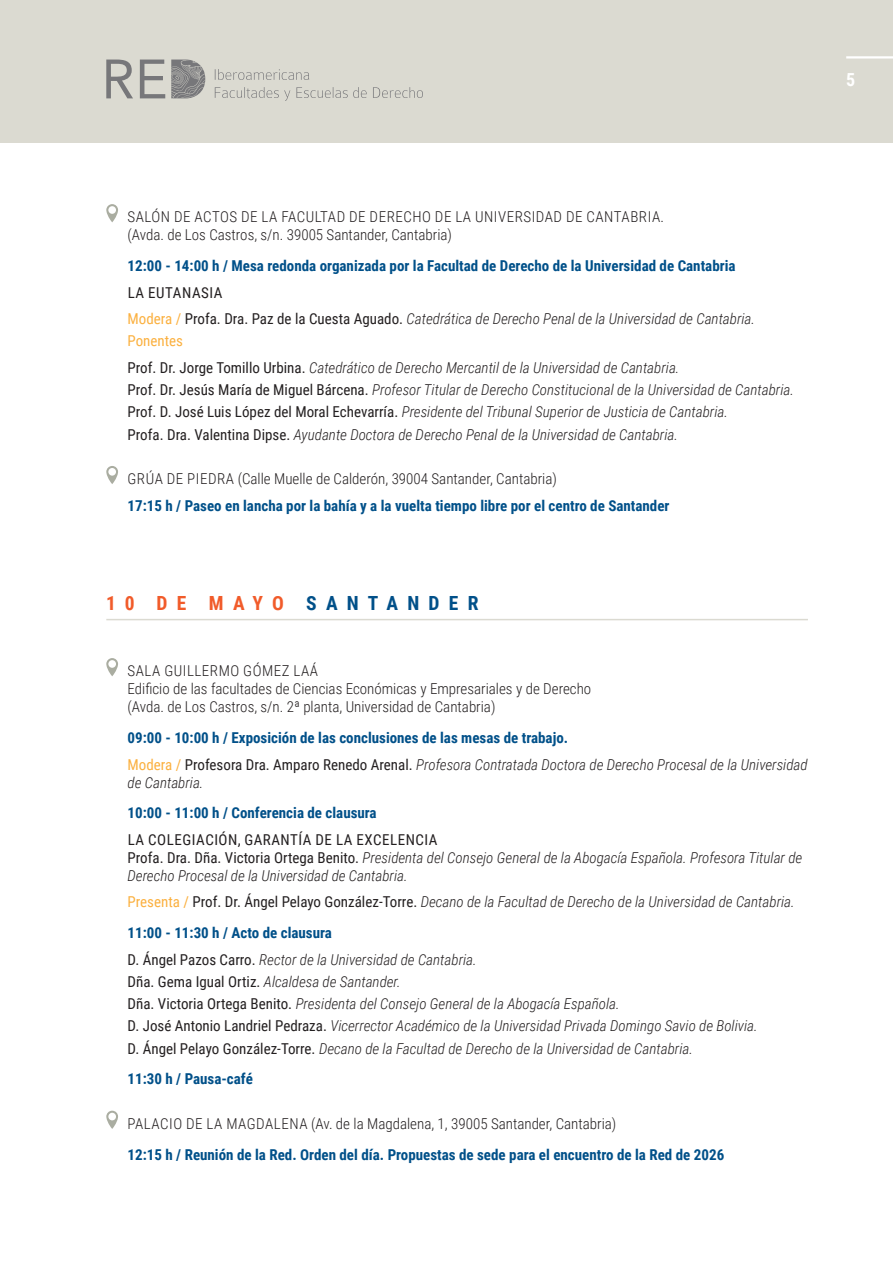
<style>
.page{position:relative;width:893px;height:1263px;background:#fff}
.page>*{position:absolute;margin:0;border:0;box-sizing:border-box;transform-origin:0 0}
.t1{font:700 19.5px "Roboto Condensed";letter-spacing:.475em;color:#015089}
.t2{font:700 18px "Roboto Condensed";color:#fff}
.t3{font:italic 300 15px/18px "Roboto Condensed";color:#231f20}
.t4{font:700 15px "Roboto Condensed";color:#015089}
.t5{font:300 15px/18px "Roboto Condensed";color:#231f20}
.t6{font:300 15px/18px "Roboto Condensed";letter-spacing:.02em;color:#231f20}
.t7{font:15px "Roboto Condensed";letter-spacing:.035em;color:#231f20}
.t8{font:15px "Roboto Condensed";color:#fbb03f}
.s1{font-weight:400;font-style:normal;color:#fbb03f}
.s2{font-weight:400;font-style:normal}
.s3{color:#f15b2a}
</style>
<div class="page">
<svg style="left:106px;top:204px;width:12px;height:18px"></svg>
<div style="left:108px;top:206px;width:8px;height:8px;background:#fff;border-radius:50%"></div>
<svg style="left:106px;top:466px;width:12px;height:18px"></svg>
<div style="left:108px;top:468px;width:8px;height:8px;background:#fff;border-radius:50%"></div>
<svg style="left:106px;top:658px;width:12px;height:18px"></svg>
<div style="left:108px;top:660px;width:8px;height:8px;background:#fff;border-radius:50%"></div>
<svg style="left:106px;top:1111px;width:12px;height:18px"></svg>
<div style="left:108px;top:1113px;width:8px;height:7px;background:#fff;border-radius:50%"></div>
<hr style="left:106px;top:619px;width:702px;height:1px;background:#dbdad1">
<div style="left:0;top:0;width:893px;height:142px;background:#dbdad1"></div>
<svg style="left:215px;top:87px;width:208px;height:14px"></svg>
<svg style="left:215px;top:69px;width:94px;height:11px"></svg>
<svg style="left:171px;top:60px;width:34px;height:38px"></svg>
<svg style="left:106px;top:60px;width:27px;height:38px"></svg>
<svg style="left:140px;top:60px;width:25px;height:38px"></svg>
<hr style="left:846px;top:56px;width:47px;height:3px;background:#fff">
<p class="t2" style="left:846px;top:67px;width:11px">5</p>
<p class="t6" style="left:128px;top:207px;width:538px">SALÓN DE ACTOS DE LA FACULTAD DE DERECHO DE LA UNIVERSIDAD DE CANTABRIA. (Avda. de Los Castros, s/n. 39005 Santander, Cantabria)</p>
<p class="t4" style="left:128px;top:255px;width:610px">12:00 - 14:00 h / Mesa redonda organizada por la Facultad de Derecho de la Universidad de Cantabria</p>
<p class="t7" style="left:128px;top:282px;width:96px">LA EUTANASIA</p>
<p class="t3" style="left:128px;top:309px;width:629px"><span class="s1">Modera /</span> <span class="s2">Profa. Dra. Paz de la Cuesta Aguado.</span> Catedrática de Derecho Penal de la Universidad de Cantabria.</p>
<p class="t8" style="left:128px;top:331px;width:57px">Ponentes</p>
<p class="t3" style="left:128px;top:358px;width:553px"><span class="s2">Prof. Dr. Jorge Tomillo Urbina.</span> Catedrático de Derecho Mercantil de la Universidad de Cantabria.</p>
<p class="t3" style="left:128px;top:380px;width:668px"><span class="s2">Prof. Dr. Jesús María de Miguel Bárcena.</span> Profesor Titular de Derecho Constitucional de la Universidad de Cantabria.</p>
<p class="t3" style="left:128px;top:403px;width:602px"><span class="s2">Prof. D. José Luis López del Moral Echevarría.</span> Presidente del Tribunal Superior de Justicia de Cantabria.</p>
<p class="t3" style="left:128px;top:425px;width:552px"><span class="s2">Profa. Dra. Valentina Dipse.</span> Ayudante Doctora de Derecho Penal de la Universidad de Cantabria.</p>
<p class="t5" style="left:128px;top:469px;width:431px">GRÚA DE PIEDRA (Calle Muelle de Calderón, 39004 Santander, Cantabria)</p>
<p class="t4" style="left:128px;top:495px;width:543px">17:15 h / Paseo en lancha por la bahía y a la vuelta tiempo libre por el centro de Santander</p>
<p class="t1" style="left:106px;top:589px;width:374px"><span class="s3">10 DE MAYO</span> SANTANDER</p>
<p class="t5" style="left:128px;top:661px;width:465px">SALA GUILLERMO GÓMEZ LAÁ<br>Edificio de las facultades de Ciencias Económicas y Empresariales y de Derecho (Avda. de Los Castros, s/n. 2ª planta, Universidad de Cantabria)</p>
<p class="t4" style="left:128px;top:727px;width:442px">09:00 - 10:00 h / Exposición de las conclusiones de las mesas de trabajo.</p>
<p class="t3" style="left:128px;top:755px;width:682px"><span class="s1">Modera /</span> <span class="s2">Profesora Dra. Amparo Renedo Arenal.</span> Profesora Contratada Doctora de Derecho Procesal de la Universidad de Cantabria.</p>
<p class="t4" style="left:128px;top:802px;width:251px">10:00 - 11:00 h / Conferencia de clausura</p>
<p class="t3" style="left:128px;top:830px;width:676px"><span class="s2">LA COLEGIACIÓN, GARANTÍA DE LA EXCELENCIA<br>Profa. Dra. Dña. Victoria Ortega Benito.</span> Presidenta del Consejo General de la Abogacía Española. Profesora Titular de<br>Derecho Procesal de la Universidad de Cantabria.</p>
<p class="t3" style="left:128px;top:892px;width:669px"><span class="s1">Presenta /</span> <span class="s2">Prof. Dr. Ángel Pelayo González-Torre.</span> Decano de la Facultad de Derecho de la Universidad de Cantabria.</p>
<p class="t4" style="left:128px;top:922px;width:206px">11:00 - 11:30 h / Acto de clausura</p>
<p class="t3" style="left:128px;top:950px;width:351px"><span class="s2">D. Ángel Pazos Carro.</span> Rector de la Universidad de Cantabria.</p>
<p class="t3" style="left:128px;top:972px;width:275px"><span class="s2">Dña. Gema Igual Ortiz.</span> Alcaldesa de Santander.</p>
<p class="t3" style="left:128px;top:994px;width:494px"><span class="s2">Dña. Victoria Ortega Benito.</span> Presidenta del Consejo General de la Abogacía Española.</p>
<p class="t3" style="left:128px;top:1016px;width:632px"><span class="s2">D. José Antonio Landriel Pedraza.</span> Vicerrector Académico de la Universidad Privada Domingo Savio de Bolivia.</p>
<p class="t3" style="left:128px;top:1039px;width:567px"><span class="s2">D. Ángel Pelayo González-Torre.</span> Decano de la Facultad de Derecho de la Universidad de Cantabria.</p>
<p class="t4" style="left:128px;top:1068px;width:127px">11:30 h / Pausa-café</p>
<p class="t5" style="left:128px;top:1114px;width:490px">PALACIO DE LA MAGDALENA (Av. de la Magdalena, 1, 39005 Santander, Cantabria)</p>
<p class="t4" style="left:128px;top:1144px;width:598px">12:15 h / Reunión de la Red. Orden del día. Propuestas de sede para el encuentro de la Red de 2026</p>
</div>
